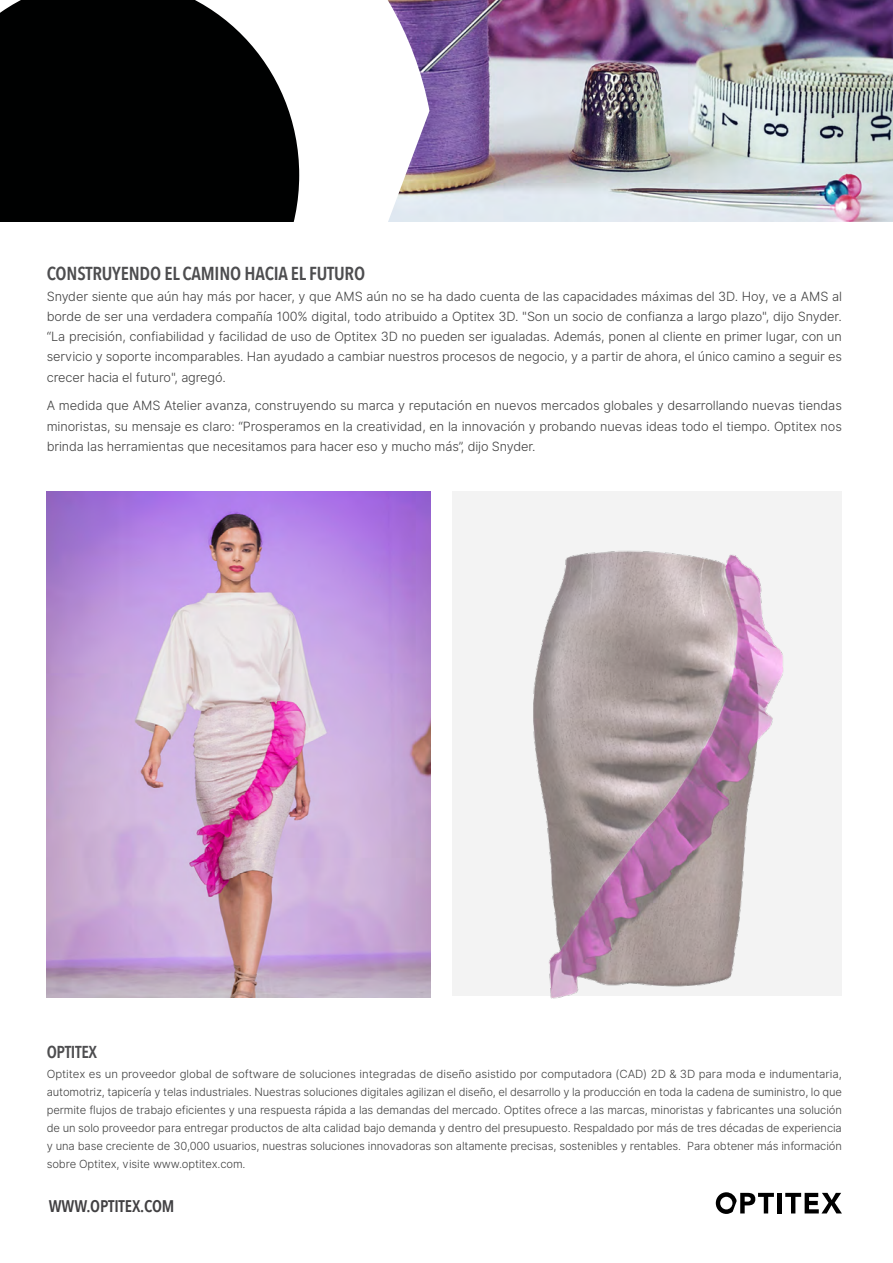
<style>
.page{position:relative;width:893px;height:1263px;background:#fff}
.page>*{position:absolute;margin:0;border:0;box-sizing:border-box;transform-origin:0 0}
.t1{font:600 18.75px "Avenir Next Condensed";letter-spacing:-.01em;color:#4d4d4f}
.t2{font:600 17.25px "Avenir Next Condensed";letter-spacing:-.02em;color:#4d4d4f}
.t3{font:600 16.8px "Avenir Next Condensed";letter-spacing:-.01em;color:#414042}
.t4{font:300 12.75px/20.2px "Inter UI";letter-spacing:-.01em;color:#404040;text-align:justify}
.t5{font:300 11.25px/18px "Inter UI";letter-spacing:-.01em;color:#404040;text-align:right}
</style>
<div class="page">
<div style="left:777px;top:1193px;width:5px;height:20px;background:#000"></div>
<svg style="left:785px;top:1193px;width:57px;height:20px"></svg>
<svg style="left:716px;top:1192px;width:58px;height:22px"></svg>
<img style="left:429px;top:0;width:464px;height:221px">
<svg style="left:0;top:0;width:429px;height:221px;fill:#000101"></svg>
<img style="left:47px;top:491px;width:384px;height:506px">
<div style="left:453px;top:491px;width:389px;height:505px;background:#f3f3f3"></div>
<img style="left:533px;top:550px;width:251px;height:449px">
<h1 class="t1" style="left:47px;top:257px;width:320px">CONSTRUYENDO EL CAMINO HACIA EL FUTURO</h1>
<p class="t4" style="left:47px;top:286px;width:797px">Snyder siente que aún hay más por hacer y, que AMS aún no se ha dado cuenta de las capacidades máximas del 3D. Hoy, ve a AMS al borde de ser una verdadera compañía 100% digital, todo atribuido a Optitex 3D ". Son un socio de confianza a largo plazo ," dijo Snyder. “La precisión, confiabilidad y facilidad de uso de Optitex 3D no pueden ser igualadas. Además, ponen al cliente en primer lugar, con un servicio y soporte incomparables. Han ayudado a cambiar nuestros procesos de negocio ay, partir de ahora, el único camino a seguir es crecer hacia el futuro ," agregó.</p>
<p class="t4" style="left:47px;top:396px;width:797px">A medida que AMS Atelier avanza, construyendo su marca y reputación en nuevos mercados globales y desarrollando nuevas tiendas minoristas, su mensaje es claro “: Prosperamos en la creatividad, en la innovación y probando nuevas ideas todo el tiempo. Optitex nos brinda las herramientas que necesitamos para hacer eso y mucho más ,” dijo Snyder.</p>
<h2 class="t2" style="left:47px;top:1037px;width:52px">OPTITEX</h2>
<p class="t5" style="left:47px;top:1065px;width:797px">Optitex es un proveedor global de software de soluciones integradas de diseño asistido por computadora (CAD) 2D &amp; 3D para moda e indumentaria, automotriz, tapicería y telas industriales. Nuestras soluciones digitales agilizan el diseño, el desarrollo lay producción en toda la cadena de suministro lo, que permite flujos de trabajo eficientes y una respuesta rápida a las demandas del mercado. Optites ofrece a las marcas, minoristas y fabricantes una solución de un solo proveedor para entregar productos de alta calidad bajo demanda y dentro del presupuesto. Respaldado por más de tres décadas de experiencia Para obtener más información</p>
<p class="t5" style="left:47px;top:1137px;width:636px;text-align:left">y una base creciente de 30,000 usuarios, nuestras soluciones innovadoras son altamente precisas, sostenibles y rentables. sobre Optitex, visite www.optitex.com.</p>
<h3 class="t3" style="left:49px;top:1191px;width:127px">WWW.OPTITEX.COM</h3>
</div>
